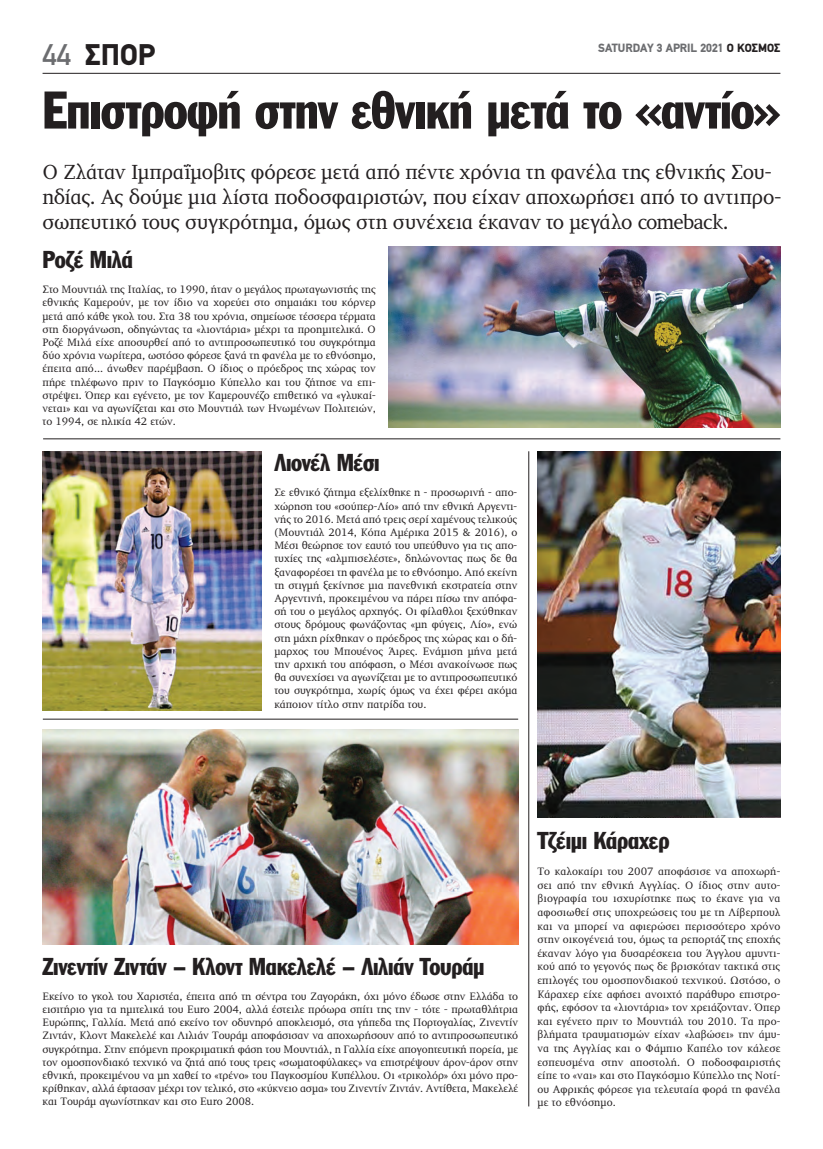
<style>
.page{position:relative;width:823px;height:1149px;background:#fff}
.page>*{position:absolute;margin:0;border:0;box-sizing:border-box;transform-origin:0 0}
.t1{font:52px "Franklin Gothic Greek Cond";letter-spacing:-.015em;color:#231f20}
.t2{font:900 30px "PF Din Text";color:#231f20}
.t3{font:24px "Franklin Gothic Greek Cond";letter-spacing:-.015em;color:#231f20}
.t4{font:21px/25.2px "PF Diplomat";letter-spacing:-.01em;color:#231f20}
.t5{font:900 12px "PF Din Text";color:#6c6d70}
.t6{font:11px/13.2px "PF Diplomat";color:#231f20;text-align:justify}
.s1{font-weight:500;color:#6c6d70}
.s2{color:#231f20}
</style>
<div class="page">
<hr style="left:43px;top:73px;width:737px;height:1px;background:#231f20">
<hr style="left:43px;top:718px;width:475px;height:1px;background:#231f20">
<hr style="left:43px;top:438px;width:737px;height:1px;background:#231f20">
<hr style="left:528px;top:451px;width:1px;height:655px;background:#231f20">
<img style="left:43px;top:451px;width:218px;height:259px">
<img style="left:388px;top:246px;width:392px;height:181px">
<img style="left:43px;top:729px;width:475px;height:214px">
<img style="left:537px;top:451px;width:243px;height:366px">
<h2 class="t2" style="left:43px;top:37px;width:114px"><span class="s1">44</span> ΣΠΟΡ</h2>
<p class="t5" style="left:598px;top:40px;width:184px">SATURDAY 3 APRIL 2021 <span class="s2">Ο ΚΟΣΜΟΣ</span></p>
<h1 class="t1" style="left:42px;top:81px;width:739px">Επιστροφή στην εθνική μετά το «αντίο»</h1>
<h3 class="t4" style="left:43px;top:159px;width:740px">Ο Ζλάταν Ιμπραΐμοβιτς φόρεσε μετά από πέντε χρόνια τη φανέλα της εθνικής Σου&shy;ηδίας. Ας δούμε μια λίστα ποδοσφαιριστών, που είχαν αποχωρήσει από το αντιπρο&shy;σωπευτικό τους συγκρότημα, όμως στη συνέχεια έκαναν το μεγάλο comeback.</h3>
<h3 class="t3" style="left:43px;top:246px;width:92px">Ροζέ Μιλά</h3>
<p class="t6" style="left:43px;top:283px;width:334px">Στο Μουντιάλ της Ιταλίας, το 1990, ήταν ο μεγάλος πρωταγωνιστής της εθνικής Καμερούν, με τον ίδιο να χορεύει στο σημαιάκι του κόρνερ μετά από κάθε γκολ του. Στα 38 του χρόνια, σημείωσε τέσσερα τέρματα στη διοργάνωση, οδηγώντας τα «λιοντάρια» μέχρι τα προημιτελικά. Ο Ροζέ Μιλά είχε αποσυρθεί από το αντιπροσωπευτικό του συγκρότημα δύο χρόνια νωρίτερα, ωστόσο φόρεσε ξανά τη φανέλα με το εθνόσημο, έπειτα από... άνωθεν παρέμβαση. Ο ίδιος ο πρόεδρος της χώρας τον πήρε τηλέφωνο πριν το Παγκόσμιο Κύπελλο και του ζήτησε να επι&shy;στρέψει. Όπερ και εγένετο, με τον Καμερουνέζο επιθετικό να «γλυκαί&shy;νεται» και να αγωνίζεται και στο Μουντιάλ των Ηνωμένων Πολιτειών, το 1994, σε ηλικία 42 ετών.</p>
<h3 class="t3" style="left:274px;top:449px;width:107px">Λιονέλ Μέσι</h3>
<p class="t6" style="left:274px;top:486px;width:244px">Σε εθνικό ζήτημα εξελίχθηκε η - προσωρινή - απο&shy;χώρηση του «σούπερ-Λίο» από την εθνική Αργεντι&shy;νής το 2016. Μετά από τρεις σερί χαμένους τελικούς (Μουντιάλ 2014, Κόπα Αμέρικα 2015 &amp; 2016), ο Μέσι θεώρησε τον εαυτό του υπεύθυνο για τις απο&shy;τυχίες της «αλμπισελέστε», δηλώνοντας πως δε θα ξαναφορέσει τη φανέλα με το εθνόσημο. Από εκείνη τη στιγμή ξεκίνησε μια πανεθνική εκστρατεία στην Αργεντινή, προκειμένου να πάρει πίσω την απόφα&shy;σή του ο μεγάλος αρχηγός. Οι φίλαθλοι ξεχύθηκαν στους δρόμους φωνάζοντας «μη φύγεις, Λίο», ενώ στη μάχη ρίχθηκαν ο πρόεδρος της χώρας και ο δή&shy;μαρχος του Μπουένος Άιρες. Ενάμιση μήνα μετά την αρχική του απόφαση, ο Μέσι ανακοίνωσε πως θα συνεχίσει να αγωνίζεται με το αντιπροσωπευτικό του συγκρότημα, χωρίς όμως να έχει φέρει ακόμα κάποιον τίτλο στην πατρίδα του.</p>
<h3 class="t3" style="left:43px;top:952px;width:443px">Ζινεντίν Ζιντάν – Κλοντ Μακελελέ – Λιλιάν Τουράμ</h3>
<p class="t6" style="left:43px;top:989px;width:477px">Εκείνο το γκολ του Χαριστέα, έπειτα από τη σέντρα του Ζαγοράκη, όχι μόνο έδωσε στην Ελλάδα το εισιτήριο για τα ημιτελικά του Euro 2004, αλλά έστειλε πρόωρα σπίτι της την - τότε - πρωταθλήτρια Ευρώπης, Γαλλία. Μετά από εκείνο τον οδυνηρό αποκλεισμό, στα γήπεδα της Πορτογαλίας, Ζινεντίν Ζιντάν, Κλοντ Μακελελέ και Λιλιάν Τουράμ αποφάσισαν να αποχωρήσουν από το αντιπροσωπευτικό συγκρότημα. Στην επόμενη προκριματική φάση του Μουντιάλ, η Γαλλία είχε απογοητευτική πορεία, με τον ομοσπονδιακό τεχνικό να ζητά από τους τρεις «σωματοφύλακες» να επιστρέψουν άρον-άρον στην εθνική, προκειμένου να μη χαθεί το «τρένο» του Παγκοσμίου Κυπέλλου. Οι «τρικολόρ» όχι μόνο προ&shy;κρίθηκαν, αλλά έφτασαν μέχρι τον τελικό, στο «κύκνειο ασμα» του Ζινεντίν Ζιντάν. Αντίθετα, Μακελελέ και Τουράμ αγωνίστηκαν και στο Euro 2008.</p>
<h3 class="t3" style="left:537px;top:827px;width:133px">Τζέιμι Κάραχερ</h3>
<p class="t6" style="left:537px;top:864px;width:244px;line-height:13.6px">Το καλοκαίρι του 2007 αποφάσισε να αποχωρή&shy;σει από την εθνική Αγγλίας. Ο ίδιος στην αυτο&shy;βιογραφία του ισχυρίστηκε πως το έκανε για να αφοσιωθεί στις υποχρεώσεις του με τη Λίβερπουλ και να μπορεί να αφιερώσει περισσότερο χρόνο στην οικογένειά του, όμως τα ρεπορτάζ της εποχής έκαναν λόγο για δυσαρέσκεια του Άγγλου αμυντι&shy;κού από το γεγονός πως δε βρισκόταν τακτικά στις επιλογές του ομοσπονδιακού τεχνικού. Ωστόσο, ο Κάραχερ είχε αφήσει ανοιχτό παράθυρο επιστρο&shy;φής, εφόσον τα «λιοντάρια» τον χρειάζονταν. Όπερ και εγένετο πριν το Μουντιάλ του 2010. Τα προ&shy;βλήματα τραυματισμών είχαν «λαβώσει» την άμυ&shy;να της Αγγλίας και ο Φάμπιο Καπέλο τον κάλεσε εσπευσμένα στην αποστολή. Ο ποδοσφαιριστής είπε το «ναι» και στο Παγκόσμιο Κύπελλο της Νοτί&shy;ου Αφρικής φόρεσε για τελευταία φορά τη φανέλα με το εθνόσημο.</p>
</div>
